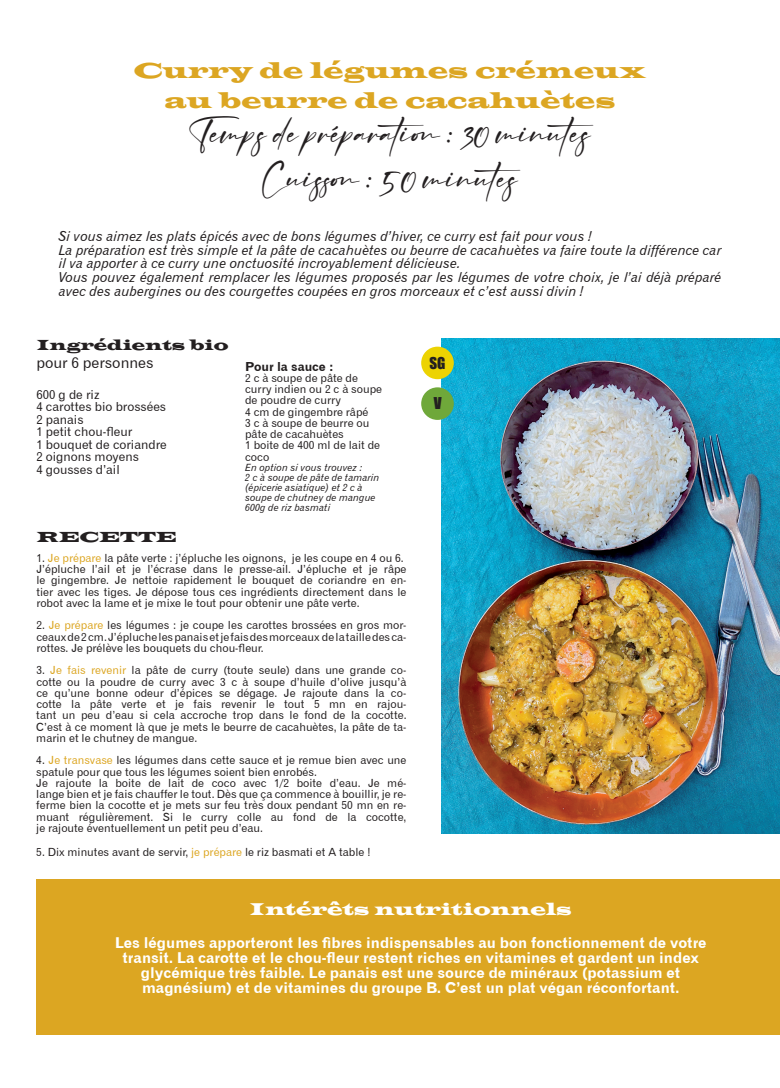
<style>
.page{position:relative;width:780px;height:1088px;background:#fff}
.page>*{position:absolute;margin:0;border:0;box-sizing:border-box;transform-origin:0 0}
.t1{font:37.5px/45px "Callista";color:#231f20;text-align:center}
.t2{font:22.5px/30px "Latin Wide";letter-spacing:.01em;color:#dca622;text-align:center}
.t3{font:17.5px "Latin Wide";color:#fff}
.t4{font:15px/15px "Gothic 720 BT Bold B";color:#fff;text-align:center}
.t5{font:15px "Latin Wide";color:#231f20}
.t6{font:15px "Gothic 720 BT Roman B";color:#231f20}
.t7{font:15px "Impact";color:#231f20}
.t8{font:13.75px/13.8px "Gothic 720 BT Italic B";color:#231f20}
.t9{font:12.5px/12.5px "Gothic 720 BT Roman B";color:#231f20}
.t10{font:12.5px "Gothic 720 BT Bold B";color:#231f20}
.t11{font:11.25px/11.2px "Gothic 720 BT Roman B";color:#231f20}
.t12{font:10px/10px "Gothic 720 BT Italic B";color:#231f20}
.s1{color:#dca622}
</style>
<div class="page">
<div style="left:36px;top:879px;width:744px;height:156px;background:#dca622"></div>
<img style="left:441px;top:338px;width:339px;height:495px">
<div style="left:421px;top:387px;width:33px;height:33px;background:#6fa83a;border-radius:50%"></div>
<div style="left:421px;top:347px;width:33px;height:32px;background:#ecd302;border-radius:50%"></div>
<h2 class="t2" style="left:134px;top:56px;width:514px">Curry de légumes crémeux au beurre de cacahuètes</h2>
<h1 class="t1" style="left:189px;top:113px;width:423px">Temps de préparation : 30 minutes<br>Cuisson : 50 minutes</h1>
<p class="t8" style="left:59px;top:229px;width:664px">Si vous aimez les plats épicés avec de bons légumes d’hiver, ce curry est fait pour vous !<br>La préparation est très simple et la pâte de cacahuètes ou beurre de cacahuètes va faire toute la différence car il va apporter à ce curry une onctuosité incroyablement délicieuse.<br>Vous pouvez également remplacer les légumes proposés par les légumes de votre choix, je l’ai déjà préparé avec des aubergines ou des courgettes coupées en gros morceaux et c’est aussi divin !</p>
<h3 class="t5" style="left:36px;top:336px;width:194px">Ingrédients bio</h3>
<h3 class="t6" style="left:36px;top:354px;width:119px">pour 6 personnes</h3>
<p class="t9" style="left:36px;top:388px;width:132px">600 g de riz<br>4 carottes bio brossées<br>2 panais<br>1 petit chou-fleur<br>1 bouquet de coriandre<br>2 oignons moyens<br>4 gousses d’ail</p>
<h3 class="t7" style="left:429px;top:351px;width:18px">SG</h3>
<h3 class="t7" style="left:434px;top:392px;width:9px">V</h3>
<p class="t10" style="left:245px;top:358px;width:90px">Pour la sauce :</p>
<p class="t11" style="left:245px;top:372px;width:138px">2 c à soupe de pâte de curry indien ou 2 c à soupe de poudre de curry<br>4 cm de gingembre râpé<br>3 c à soupe de beurre ou pâte de cacahuètes<br>1 boite de 400 ml de lait de coco</p>
<p class="t12" style="left:245px;top:462px;width:136px">En option si vous trouvez :<br>2 c à soupe de pâte de tamarin (épicerie asiatique) et 2 c à soupe de chutney de mangue<br>600g de riz basmati</p>
<h3 class="t5" style="left:36px;top:527px;width:142px">RECETTE</h3>
<p class="t11" style="left:36px;top:552px;width:371px">1. <span class="s1">Je prépare</span> la pâte verte : j’épluche les oignons, je les coupe en 4 ou 6.<br>J’épluche l’ail et je l’écrase dans le presse-ail. J’épluche et je râpe le gingembre. Je nettoie rapidement le bouquet de coriandre en en&shy;tier avec les tiges. Je dépose tous ces ingrédients directement dans le robot avec la lame et je mixe le tout pour obtenir une pâte verte.</p>
<p class="t11" style="left:36px;top:619px;width:371px;text-align:justify">2. <span class="s1">Je prépare</span> les légumes : je coupe les carottes brossées en gros mor&shy;ceauxde2cm.J’épluchelespanaisetjefaisdesmorceaux delatailledesca&shy;rottes. Je prélève les bouquets du chou-fleur.</p>
<p class="t11" style="left:36px;top:664px;width:372px;text-align:justify">3. <span class="s1">Je fais revenir</span> la pâte de curry (toute seule) dans une grande co&shy;cotte ou la poudre de curry avec 3 c à soupe d’huile d’olive jusqu’à ce qu’une bonne odeur d’épices se dégage. Je rajoute dans la co&shy;cotte la pâte verte et je fais revenir le tout 5 mn en rajou&shy;tant un peu d’eau si cela accroche trop dans le fond de la cocotte.<br>C’est à ce moment là que je mets le beurre de cacahuètes, la pâte de ta&shy;marin et le chutney de mangue.</p>
<p class="t11" style="left:36px;top:754px;width:372px">4. <span class="s1">Je transvase</span> les légumes dans cette sauce et je remue bien avec une spatule pour que tous les légumes soient bien enrobés.<br>Je rajoute la boite de lait de coco avec 1/2 boite d’eau. Je mé&shy;lange bien et je fais chauffer le tout. Dès que ça commence à bouillir, je re&shy;ferme bien la cocotte et je mets sur feu très doux pendant 50 mn en re&shy;muant régulièrement. Si le curry colle au fond de la cocotte, je rajoute éventuellement un petit peu d’eau.</p>
<p class="t11" style="left:36px;top:846px;width:336px">5. Dix minutes avant de servir, <span class="s1">je prépare</span> le riz basmati et A table !</p>
<h3 class="t3" style="left:249px;top:898px;width:324px">Intérêts nutritionnels</h3>
<p class="t4" style="left:115px;top:935px;width:593px">Les légumes apporteront les fibres indispensables au bon fonctionnement de votre transit. La carotte et le chou-fleur restent riches en vitamines et gardent un index glycémique très faible. Le panais est une source de minéraux (potassium et magnésium) et de vitamines du groupe B. C’est un plat végan réconfortant.</p>
</div>
